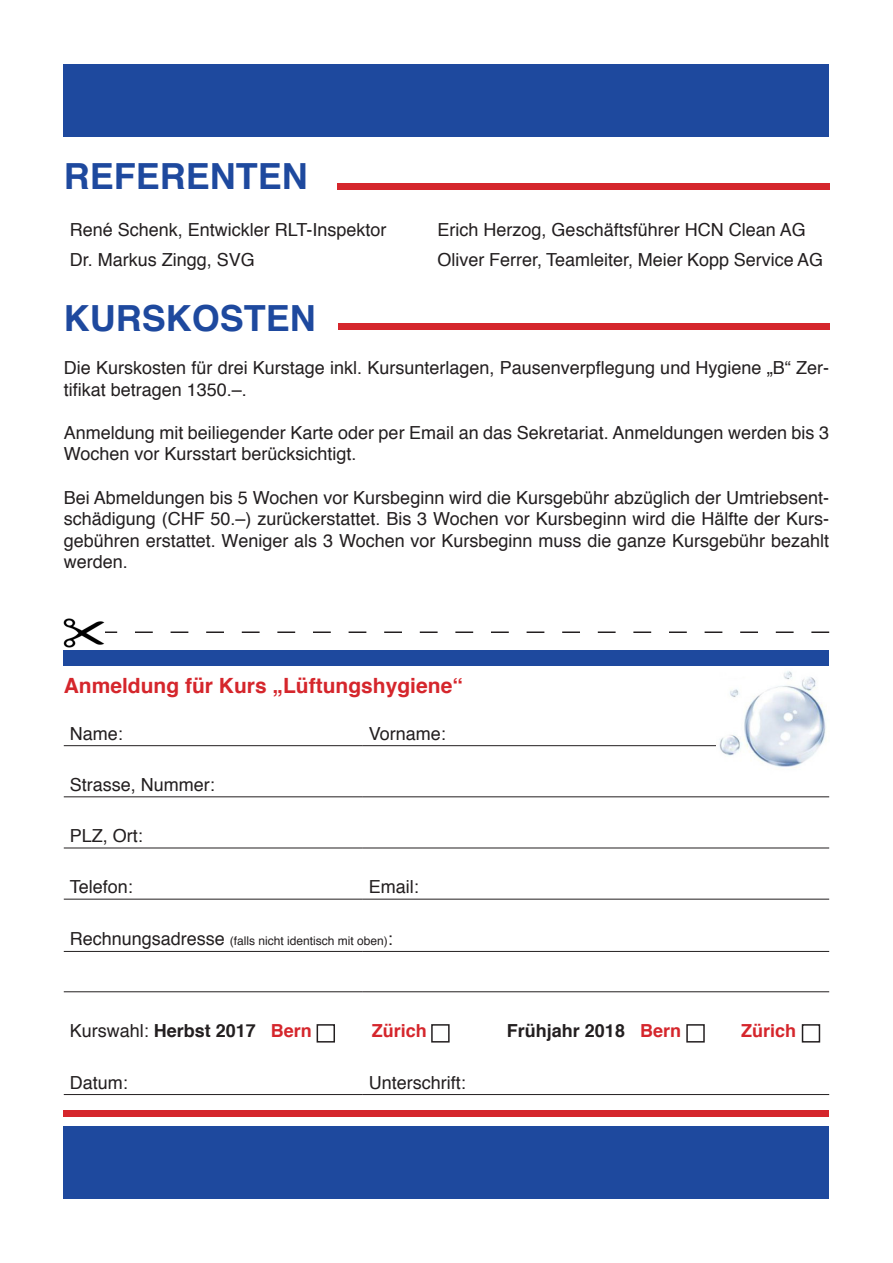
<style>
.page{position:relative;width:893px;height:1263px;background:#fff}
.page>*{position:absolute;margin:0;border:0;box-sizing:border-box;transform-origin:0 0}
.Zwischentitel_gross{font:700 36px "Helvetica";color:#1e499e}
.Zwischentitel_klein{font:700 21px "Helvetica";color:#d5262c}
.Text_12pt{font:18px/21.6px "Helvetica";color:#231f20}
.Text_12pt-2{font:700 18px "Helvetica";color:#231f20}
.Text_12pt-3{font:700 18px "Helvetica";color:#d5262c}
.Text_12pt-4{font:12px "Helvetica";color:#231f20}
.s1{font-size:18px}
.s2{font-weight:400}
.s3{color:#d5262c}
</style>
<div class="page">
<div style="left:64px;top:64px;width:765px;height:73px;background:#1e499e"></div>
<div style="left:64px;top:1126px;width:765px;height:73px;background:#1e499e"></div>
<div style="left:64px;top:1110px;width:765px;height:6px;background:#d5262c"></div>
<hr style="left:64px;top:1094px;width:299px;height:1px;background:#231f20">
<hr style="left:363px;top:1094px;width:466px;height:1px;background:#231f20">
<hr style="left:64px;top:745px;width:299px;height:1px;background:#231f20">
<hr style="left:363px;top:745px;width:466px;height:1px;background:#231f20">
<hr style="left:64px;top:796px;width:299px;height:1px;background:#231f20">
<hr style="left:363px;top:796px;width:466px;height:1px;background:#231f20">
<hr style="left:64px;top:848px;width:299px;height:1px;background:#231f20">
<hr style="left:363px;top:848px;width:466px;height:1px;background:#231f20">
<hr style="left:64px;top:899px;width:299px;height:1px;background:#231f20">
<hr style="left:363px;top:899px;width:466px;height:1px;background:#231f20">
<hr style="left:64px;top:951px;width:299px;height:1px;background:#231f20">
<hr style="left:363px;top:951px;width:466px;height:1px;background:#231f20">
<hr style="left:64px;top:991px;width:299px;height:1px;background:#231f20">
<hr style="left:363px;top:991px;width:466px;height:1px;background:#231f20">
<svg style="left:105px;top:631px;width:724px;height:2px"></svg>
<img style="left:64px;top:618px;width:41px;height:30px">
<img style="left:716px;top:671px;width:113px;height:97px">
<div style="left:64px;top:650px;width:765px;height:16px;background:#1e499e"></div>
<div style="left:337px;top:183px;width:492px;height:7px;background:#d5262c"></div>
<div style="left:338px;top:323px;width:491px;height:7px;background:#d5262c"></div>
<div style="left:317px;top:1024px;width:18px;height:18px;border:2px solid #231f20"></div>
<div style="left:431px;top:1024px;width:19px;height:18px;border:2px solid #231f20"></div>
<div style="left:686px;top:1024px;width:19px;height:18px;border:2px solid #231f20"></div>
<div style="left:802px;top:1024px;width:18px;height:18px;border:2px solid #231f20"></div>
<p class="Zwischentitel_gross" style="left:64px;top:148px;width:246px">REFERENTEN</p>
<p class="Text_12pt" style="left:70px;top:220px;width:318px">René Schenk, Entwickler RLT-Inspektor</p>
<p class="Text_12pt" style="left:438px;top:220px;width:370px">Erich Herzog, Geschäftsführer HCN Clean AG</p>
<p class="Text_12pt" style="left:70px;top:249px;width:187px">Dr. Markus Zingg, SVG</p>
<p class="Text_12pt" style="left:438px;top:249px;width:387px">Oliver Ferrer, Teamleiter, Meier Kopp Service AG</p>
<p class="Zwischentitel_gross" style="left:64px;top:289px;width:253px">KURSKOSTEN</p>
<p class="Text_12pt" style="left:64px;top:357px;width:767px">Die Kurskosten für drei Kurstage inkl. Kursunterlagen, Pausenverpflegung und Hygiene „B“ Zer&shy;tifikat betragen 1350.–.</p>
<p class="Text_12pt" style="left:64px;top:422px;width:767px">Anmeldung mit beiliegender Karte oder per Email an das Sekretariat. Anmeldungen werden bis 3<br>Wochen vor Kursstart berücksichtigt.</p>
<p class="Text_12pt" style="left:64px;top:487px;width:767px;text-align:justify">Bei Abmeldungen bis 5 Wochen vor Kursbeginn wird die Kursgebühr abzüglich der Umtriebsent&shy;schädigung (CHF 50.–) zurückerstattet. Bis 3 Wochen vor Kursbeginn wird die Hälfte der Kurs&shy;gebühren erstattet. Weniger als 3 Wochen vor Kursbeginn muss die ganze Kursgebühr bezahlt werden.</p>
<p class="Zwischentitel_klein" style="left:64px;top:668px;width:401px">Anmeldung für Kurs „Lüftungshygiene“</p>
<p class="Text_12pt" style="left:70px;top:723px;width:55px">Name:</p>
<p class="Text_12pt" style="left:369px;top:723px;width:79px">Vorname:</p>
<p class="Text_12pt" style="left:70px;top:774px;width:147px">Strasse, Nummer:</p>
<p class="Text_12pt" style="left:70px;top:825px;width:75px">PLZ, Ort:</p>
<p class="Text_12pt" style="left:70px;top:876px;width:65px">Telefon:</p>
<p class="Text_12pt" style="left:369px;top:876px;width:52px">Email:</p>
<p class="Text_12pt-4" style="left:70px;top:932px;width:325px"><span class="s1">Rechnungsadresse</span> (falls nicht identisch mit oben)<span class="s1">:</span></p>
<p class="Text_12pt-2" style="left:70px;top:1016px;width:244px"><span class="s2">Kurswahl:</span> Herbst 2017 <span class="s3">Bern</span></p>
<p class="Text_12pt-3" style="left:372px;top:1016px;width:57px">Zürich</p>
<p class="Text_12pt-2" style="left:507px;top:1016px;width:176px">Frühjahr 2018 <span class="s3">Bern</span></p>
<p class="Text_12pt-3" style="left:741px;top:1016px;width:57px">Zürich</p>
<p class="Text_12pt" style="left:70px;top:1072px;width:60px">Datum:</p>
<p class="Text_12pt" style="left:369px;top:1072px;width:99px">Unterschrift:</p>
</div>
